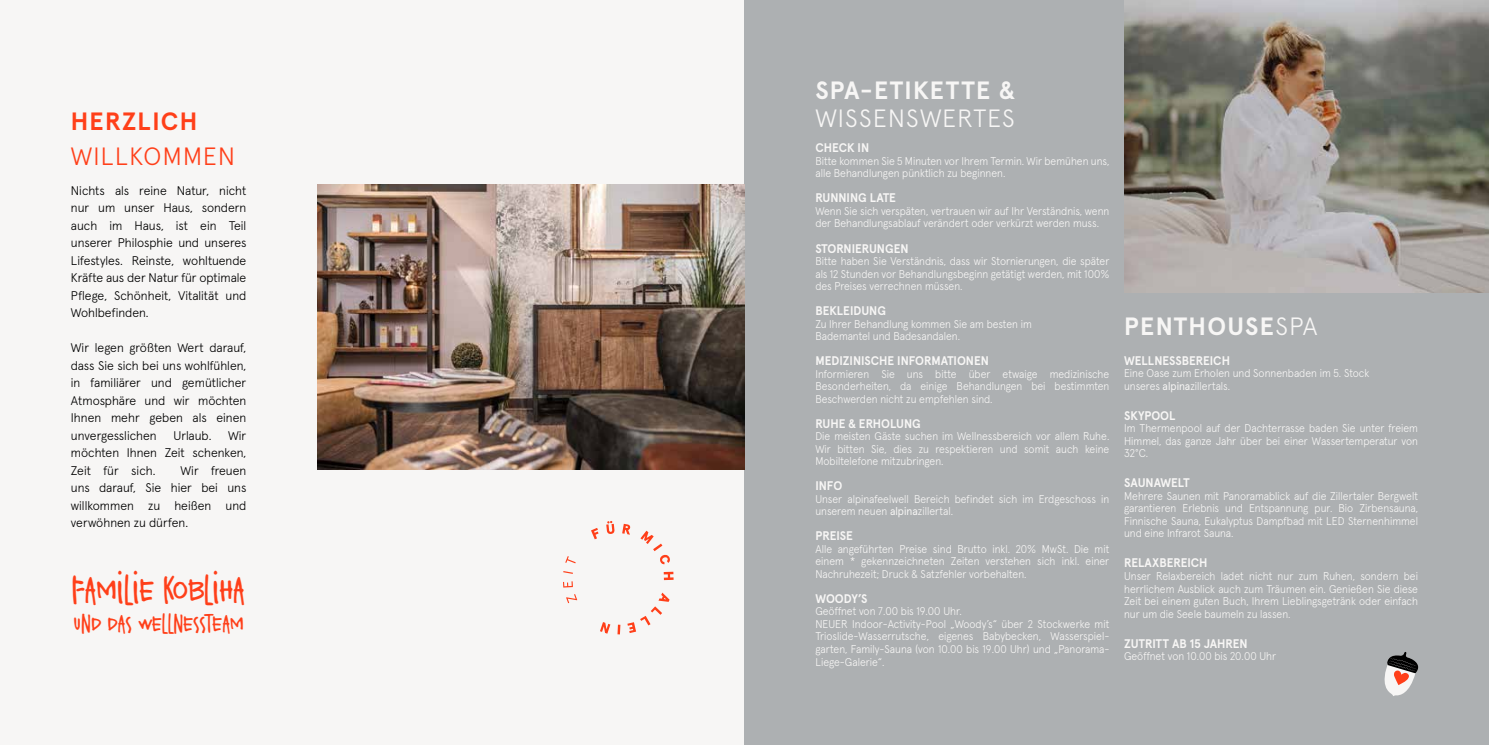
<style>
.page{position:relative;width:1489px;height:745px;background:#fff}
.page>*{position:absolute;margin:0;border:0;box-sizing:border-box;transform-origin:0 0}
.t1{font:35.62px "Dearest John";color:#ff3f19}
.t2{font:700 25px "Apercu";letter-spacing:.05em;color:#f7f6f5}
.t3{font:300 25px "Apercu";letter-spacing:.045em;color:#f7f6f5}
.t4{font:300 25px "Apercu";letter-spacing:.05em;color:#ff3f19}
.t5{font:700 25px "Apercu";letter-spacing:.05em;color:#ff3f19}
.t6{font:23.75px "Dearest John";color:#ff3f19}
.t7{font:300 12.5px/17.5px "Apercu";color:#000;text-align:justify}
.t8{font:700 12.5px "Apercu";letter-spacing:-.005em;color:#f7f6f5;scale:.95 1}
.t9{font:300 11.25px/12.5px "Apercu";color:#f7f6f5;text-align:justify;scale:.95 1}
.s1{font-weight:400}
.s2{font-weight:300}
</style>
<div class="page">
<div style="left:0;top:0;width:749px;height:744px;background:#f7f6f5"></div>
<div style="left:744px;top:0;width:744px;height:744px;background:#adb0b2"></div>
<img style="left:317px;top:184px;width:427px;height:285px">
<img style="left:1124px;top:0;width:364px;height:292px">
<svg style="left:617px;top:624px;width:3px;height:10px"></svg>
<svg style="left:600px;top:622px;width:10px;height:11px"></svg>
<svg style="left:640px;top:530px;width:30px;height:34px"></svg>
<svg style="left:627px;top:592px;width:42px;height:40px"></svg>
<svg style="left:663px;top:571px;width:10px;height:8px"></svg>
<svg style="left:565px;top:556px;width:10px;height:7px"></svg>
<svg style="left:563px;top:571px;width:10px;height:2px"></svg>
<svg style="left:563px;top:581px;width:10px;height:6px"></svg>
<svg style="left:566px;top:594px;width:11px;height:8px"></svg>
<svg style="left:606px;top:521px;width:8px;height:13px"></svg>
<svg style="left:591px;top:528px;width:7px;height:11px"></svg>
<svg style="left:622px;top:523px;width:8px;height:11px"></svg>
<svg style="left:1384px;top:652px;width:34px;height:43px"></svg>
<h2 class="t5" style="left:71px;top:102px;width:128px">HERZLICH</h2>
<h2 class="t4" style="left:71px;top:136px;width:165px">WILLKOMMEN</h2>
<p class="t7" style="left:71px;top:180px;width:177px">Nichts als reine Natur, nicht nur um unser Haus, sondern auch im Haus, ist ein Teil unserer Philosphie und unseres Lifestyles. Reinste, wohltuende Kräfte aus der Natur für optimale Pflege, Schönheit, Vitalität und Wohlbefinden.</p>
<p class="t7" style="left:71px;top:337px;width:177px">Wir legen größten Wert darauf, dass Sie sich bei uns wohlfühlen, in familiärer und gemütlicher Atmosphäre und wir möchten Ihnen mehr geben als einen unvergesslichen</p>
<p class="t7" style="left:173px;top:425px;width:40px">Urlaub.</p>
<p class="t7" style="left:71px;top:425px;width:177px;text-indent:157px">Wir möchten Ihnen Zeit schenken, Zeit für sich.</p>
<p class="t7" style="left:71px;top:460px;width:177px;text-indent:110px">Wir freuen uns darauf, Sie hier bei uns willkommen zu heißen und verwöhnen zu dürfen.</p>
<h1 class="t1" style="left:72px;top:562px;width:174px">Familie Kobliha</h1>
<h3 class="t6" style="left:74px;top:604px;width:171px">und das Wellnessteam</h3>
<h2 class="t2" style="left:815px;top:70px;width:201px">SPA-ETIKETTE &amp;</h2>
<h2 class="t3" style="left:815px;top:99px;width:201px">WISSENSWERTES</h2>
<p class="t8" style="left:815px;top:138px;width:58px">CHECK IN</p>
<p class="t9" style="left:815px;top:153px;width:311px">Bitte kommen Sie 5 Minuten vor Ihrem Termin. Wir bemühen uns, alle Behandlungen pünktlich zu beginnen.</p>
<p class="t8" style="left:815px;top:188px;width:86px">RUNNING LATE</p>
<p class="t9" style="left:815px;top:203px;width:311px">Wenn Sie sich verspäten, vertrauen wir auf Ihr Verständnis, wenn der Behandlungsablauf verändert oder verkürzt werden muss.</p>
<p class="t8" style="left:815px;top:238px;width:100px">STORNIERUNGEN</p>
<p class="t9" style="left:815px;top:253px;width:311px">Bitte haben Sie Verständnis, dass wir Stornierungen, die später als 12 Stunden vor Behandlungsbeginn getätigt werden, mit 100% des Preises verrechnen müssen.</p>
<p class="t8" style="left:815px;top:301px;width:76px">BEKLEIDUNG</p>
<p class="t9" style="left:815px;top:316px;width:229px">Zu Ihrer Behandlung kommen Sie am besten im<br>Bademantel und Badesandalen.</p>
<p class="t8" style="left:815px;top:351px;width:184px">MEDIZINISCHE INFORMATIONEN</p>
<p class="t9" style="left:815px;top:366px;width:311px">Informieren Sie uns bitte über etwaige medizinische Besonderheiten, da einige Behandlungen bei bestimmten Beschwerden nicht zu empfehlen sind.</p>
<p class="t8" style="left:815px;top:413px;width:112px">RUHE &amp; ERHOLUNG</p>
<p class="t9" style="left:815px;top:428px;width:311px">Die meisten Gäste suchen im Wellnessbereich vor allem Ruhe.<br>Wir bitten Sie, dies zu respektieren und somit auch keine Mobiltelefone mitzubringen.</p>
<p class="t8" style="left:815px;top:476px;width:30px">INFO</p>
<p class="t9" style="left:815px;top:491px;width:311px">Unser alpinafeelwell Bereich befindet sich im Erdgeschoss in unserem neuen <span class="s1">alpina</span>zillertal.</p>
<p class="t8" style="left:815px;top:526px;width:41px">PREISE</p>
<p class="t9" style="left:815px;top:541px;width:311px">Alle angeführten Preise sind Brutto inkl. 20% MwSt. Die mit einem * gekennzeichneten Zeiten verstehen sich inkl. einer Nachruhezeit; Druck &amp; Satzfehler vorbehalten.</p>
<p class="t8" style="left:815px;top:588px;width:56px">WOODY’S</p>
<p class="t9" style="left:815px;top:603px;width:311px;text-align:left">Geöffnet von 7.00 bis 19.00 Uhr.<br>NEUER Indoor-Activity-Pool „Woody’s“ über 2 Stockwerke mit Trioslide-Wasserrutsche, eigenes Babybecken, Wasserspiel&shy;garten, Family-Sauna (von 10.00 bis 19.00 Uhr) und „Panorama-Liege-Galerie“.</p>
<h2 class="t2" style="left:1123px;top:306px;width:195px">PENTHOUSE<span class="s2">SPA</span></h2>
<p class="t8" style="left:1123px;top:350px;width:113px">WELLNESSBEREICH</p>
<p class="t9" style="left:1123px;top:366px;width:259px">Eine Oase zum Erholen und Sonnenbaden im 5. Stock unseres <span class="s1">alpina</span>zillertals.</p>
<p class="t8" style="left:1123px;top:405px;width:56px">SKYPOOL</p>
<p class="t9" style="left:1123px;top:421px;width:311px">Im Thermenpool auf der Dachterrasse baden Sie unter freiem Himmel, das ganze Jahr über bei einer Wassertemperatur von 32°C.</p>
<p class="t8" style="left:1123px;top:473px;width:71px">SAUNAWELT</p>
<p class="t9" style="left:1123px;top:488px;width:311px">Mehrere Saunen mit Panoramablick auf die Zillertaler Bergwelt garantieren Erlebnis und Entspannung pur. Bio Zirbensauna, Finnische Sauna, Eukalyptus Dampfbad mit LED Sternenhimmel und eine Infrarot Sauna.</p>
<p class="t8" style="left:1123px;top:553px;width:89px">RELAXBEREICH</p>
<p class="t9" style="left:1123px;top:568px;width:311px">Unser Relaxbereich ladet nicht nur zum Ruhen, sondern bei herrlichem Ausblick auch zum Träumen ein. Genießen Sie diese Zeit bei einem guten Buch, Ihrem Lieblingsgetränk oder einfach nur um die Seele baumeln zu lassen.</p>
<p class="t8" style="left:1123px;top:633px;width:131px">ZUTRITT AB 15 JAHREN</p>
<p class="t9" style="left:1123px;top:648px;width:162px">Geöffnet von 10.00 bis 20.00 Uhr</p>
</div>
